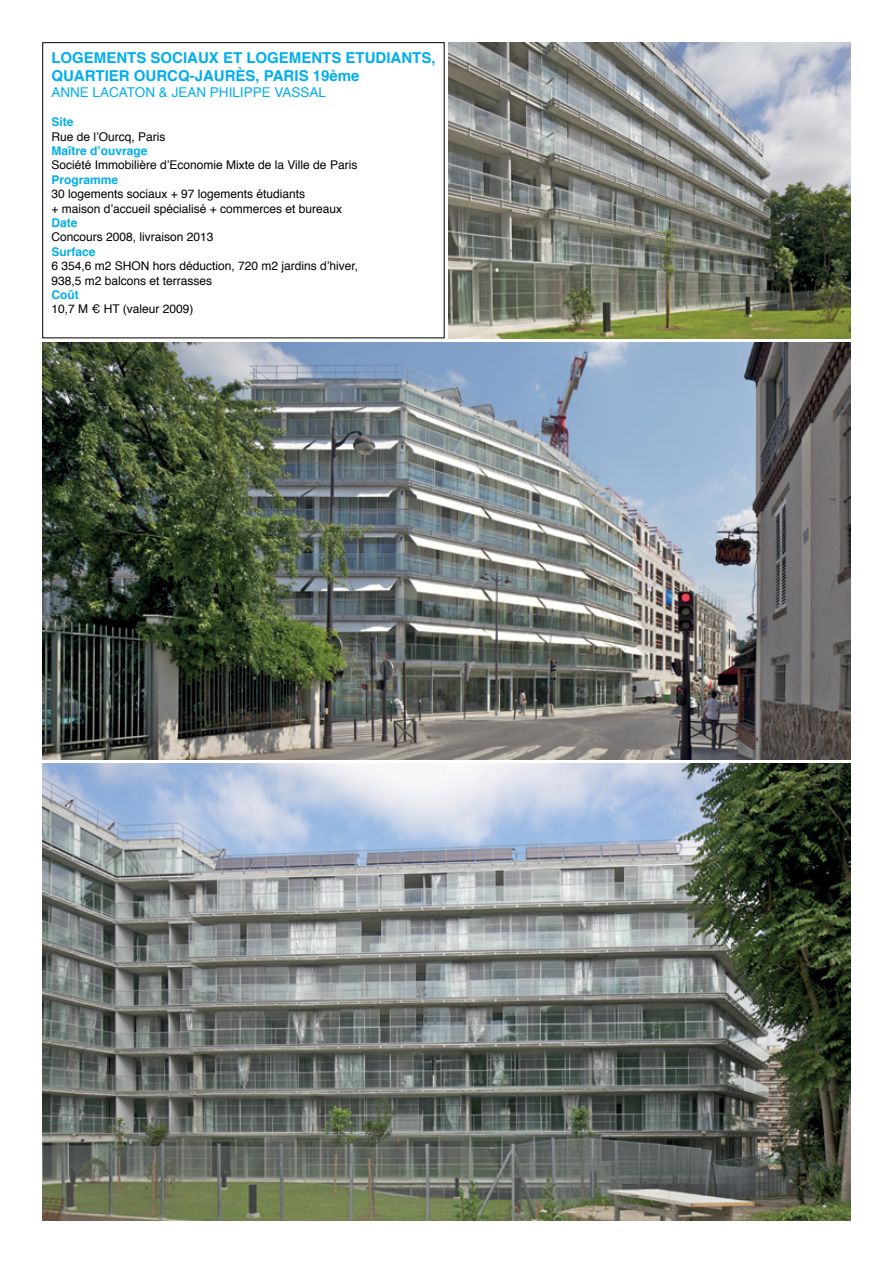
<style>
.page{position:relative;width:893px;height:1263px;background:#fff}
.page>*{position:absolute;margin:0;border:0;box-sizing:border-box;transform-origin:0 0}
.t1{font:700 15px/18px "Helvetica";color:#00aeef}
.t2{font:13.5px "Helvetica";color:#00aeef}
.t3{font:12px/14.4px "Helvetica";color:#000}
.t4{font:700 12px "Helvetica";color:#00aeef}
</style>
<div class="page">
<img style="left:43px;top:342px;width:807px;height:417px">
<img style="left:43px;top:763px;width:807px;height:457px">
<img style="left:449px;top:43px;width:401px;height:295px">
<p class="t1" style="left:51px;top:49px;width:386px">LOGEMENTS SOCIAUX ET LOGEMENTS ETUDIANTS,<br>QUARTIER OURCQ-JAURÈS, PARIS 19ème</p>
<p class="t2" style="left:51px;top:82px;width:276px">ANNE LACATON &amp; JEAN PHILIPPE VASSAL</p>
<p class="t4" style="left:51px;top:112px;width:24px">Site</p>
<p class="t3" style="left:51px;top:129px;width:116px">Rue de l’Ourcq, Paris</p>
<p class="t4" style="left:51px;top:141px;width:98px">Maître d’ouvrage</p>
<p class="t3" style="left:51px;top:158px;width:307px">Société Immobilière d’Economie Mixte de la Ville de Paris</p>
<p class="t4" style="left:51px;top:170px;width:68px">Programme</p>
<p class="t3" style="left:51px;top:187px;width:292px">30 logements sociaux + 97 logements étudiants<br>+ maison d’accueil spécialisé + commerces et bureaux</p>
<p class="t4" style="left:51px;top:213px;width:28px">Date</p>
<p class="t3" style="left:51px;top:230px;width:164px">Concours 2008, livraison 2013</p>
<p class="t4" style="left:51px;top:242px;width:46px">Surface</p>
<p class="t3" style="left:51px;top:259px;width:308px">6 354,6 m2 SHON hors déduction, 720 m2 jardins d’hiver,<br>938,5 m2 balcons et terrasses</p>
<p class="t4" style="left:51px;top:285px;width:29px">Coût</p>
<p class="t3" style="left:51px;top:302px;width:144px">10,7 M € HT (valeur 2009)</p>
</div>
